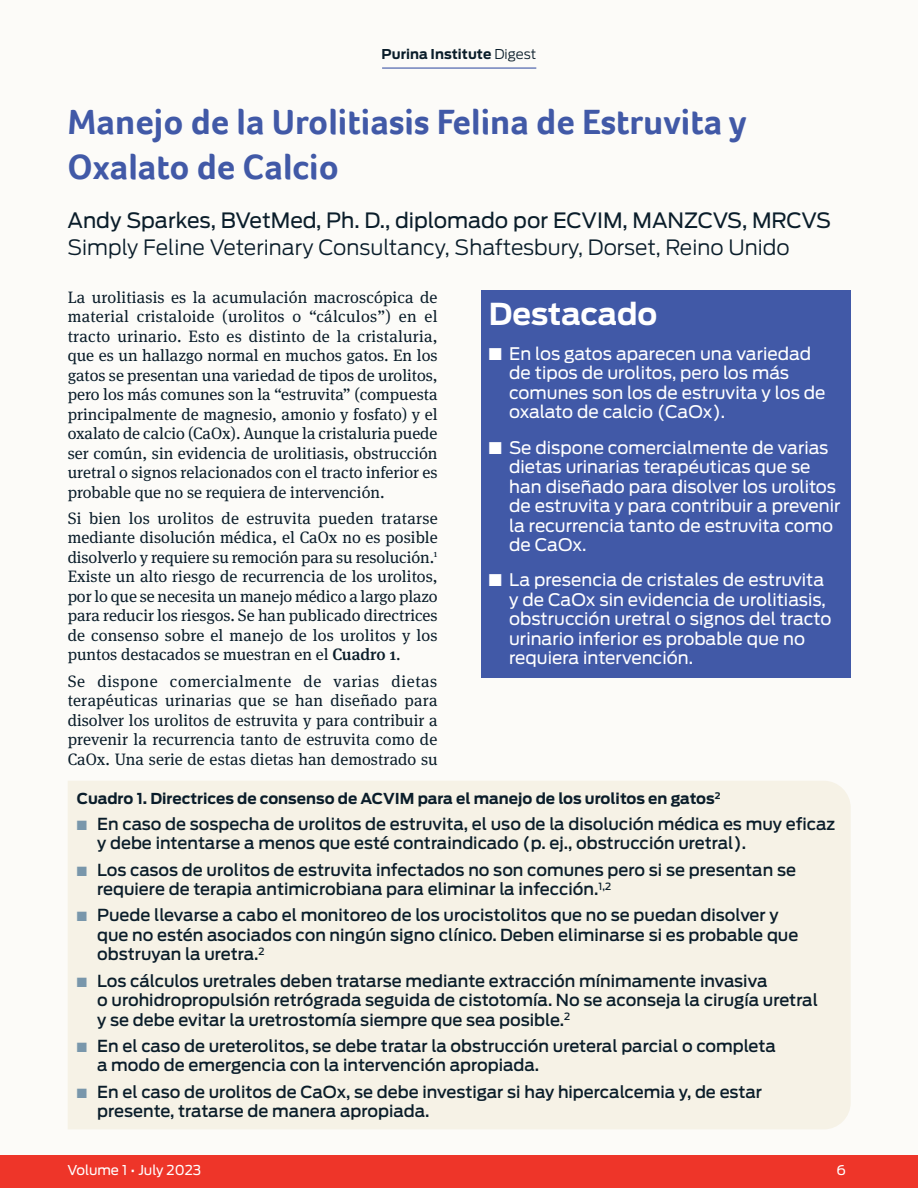
<style>
.page{position:relative;width:918px;height:1188px;background:#fff}
.page>*{position:absolute;margin:0;border:0;box-sizing:border-box;transform-origin:0 0}
.Heads{font:700 36px/45px "Foco";color:#4159a7}
.Body_Text{font:700 30px "Antenna";letter-spacing:-.005em;color:#fff}
.Body_Text-2{font:300 21px/27px "Antenna";color:#0a1d2a}
.t1{font:17.25px/19.5px "Antenna";color:#fff}
.Body_Text-3{font:16.5px/19.5px "Meta Serif Pro";color:#0a1d2a;text-align:justify}
.t2{font:500 16.5px/19.5px "Antenna";color:#0a1d2a}
.Body_Text-4{font:700 15px "Antenna";color:#0a1d2a}
.t3{font:700 13.5px "Antenna";color:#0a1d2a}
.t4{font:13.5px "Antenna";color:#fff}
.s1{font-weight:300}
.s2{font-weight:400}
.s3{font-weight:500}
.s4{color:#7997ab}
</style>
<div class="page">
<div style="left:0;top:0;width:918px;height:1170px;background:#fcfbf8"></div>
<hr style="left:382px;top:68px;width:154px;height:1px;background:#4159a7">
<div style="left:0;top:1155px;width:918px;height:33px;background:#ee3529"></div>
<div style="left:481px;top:290px;width:370px;height:388px;background:#4159a7"></div>
<div style="left:68px;top:781px;width:783px;height:348px;background:#f6f2e6"></div>
<p class="t3" style="left:382px;top:46px;width:156px">Purina Institute <span class="s1">Digest</span></p>
<p class="Heads" style="left:68px;top:99px;width:681px">Manejo de la Urolitiasis Felina de Estruvita y<br>Oxalato de Calcio</p>
<p class="Body_Text-2" style="left:68px;top:207px;width:765px"><span class="s2">Andy Sparkes, BVetMed, Ph. D., diplomado por ECVIM, MANZCVS, MRCVS<br></span>Simply Feline Veterinary Consultancy, Shaftesbury, Dorset, Reino Unido</p>
<p class="Body_Text-3" style="left:68px;top:286px;width:371px">La urolitiasis es la acumulación macroscópica de material cristaloide (urolitos o “cálculos”) en el tracto urinario. Esto es distinto de la cristaluria, que es un hallazgo normal en muchos gatos. En los gatos se presentan una variedad de tipos de urolitos, pero los más comunes son la “estruvita” (compuesta principalmente de magnesio, amonio y fosfato) y el oxalato de calcio (CaOx). Aunque la cristaluria puede ser común, sin evidencia de urolitiasis, obstrucción uretral o signos relacionados con el tracto inferior es probable que no se requiera de intervención.</p>
<p class="Body_Text-3" style="left:68px;top:507px;width:372px">Si bien los urolitos de estruvita pueden tratarse mediante disolución médica, el CaOx no es posible disolverlo y requiere su remoción para su resolución.<sup>1<br></sup>Existe un alto riesgo de recurrencia de los urolitos, por lo que se necesita un manejo médico a largo plazo para reducir los riesgos. Se han publicado directrices de consenso sobre el manejo de los urolitos y los puntos destacados se muestran en el <span class="s3">Cuadro 1</span>.</p>
<p class="Body_Text-3" style="left:68px;top:670px;width:372px">Se dispone comercialmente de varias dietas terapéuticas urinarias que se han diseñado para disolver los urolitos de estruvita y para contribuir a prevenir la recurrencia tanto de estruvita como de CaOx. Una serie de estas dietas han demostrado su</p>
<p class="Body_Text" style="left:489px;top:296px;width:170px">Destacado</p>
<p class="t1" style="left:509px;top:344px;width:318px;text-indent:-20px">■ En los gatos aparecen una variedad de tipos de urolitos, pero los más comunes son los de estruvita y los de oxalato de calcio (CaOx).</p>
<p class="t1" style="left:509px;top:438px;width:333px;text-indent:-20px">■ Se dispone comercialmente de varias dietas urinarias terapéuticas que se han diseñado para disolver los urolitos de estruvita y para contribuir a prevenir la recurrencia tanto de estruvita como de CaOx.</p>
<p class="t1" style="left:509px;top:570px;width:324px;text-indent:-20px">■ La presencia de cristales de estruvita y de CaOx sin evidencia de urolitiasis, obstrucción uretral o signos del tracto urinario inferior es probable que no requiera intervención.</p>
<p class="Body_Text-4" style="left:77px;top:789px;width:645px">Cuadro 1. Directrices de consenso de ACVIM para el manejo de los urolitos en gatos<sup>2</sup></p>
<p class="t2" style="left:97px;top:814px;width:739px;text-indent:-20px"><span class="s4">■</span> En caso de sospecha de urolitos de estruvita, el uso de la disolución médica es muy eficaz y debe intentarse a menos que esté contraindicado (p. ej., obstrucción uretral).</p>
<p class="t2" style="left:97px;top:860px;width:700px;text-indent:-20px"><span class="s4">■</span> Los casos de urolitos de estruvita infectados no son comunes pero si se presentan se requiere de terapia antimicrobiana para eliminar la infección.<sup>1,2</sup></p>
<p class="t2" style="left:97px;top:906px;width:703px;text-indent:-20px"><span class="s4">■</span> Puede llevarse a cabo el monitoreo de los urocistolitos que no se puedan disolver y que no estén asociados con ningún signo clínico. Deben eliminarse si es probable que obstruyan la uretra.<sup>2</sup></p>
<p class="t2" style="left:97px;top:971px;width:722px;text-indent:-20px"><span class="s4">■</span> Los cálculos uretrales deben tratarse mediante extracción mínimamente invasiva<br>o urohidropropulsión retrógrada seguida de cistotomía. No se aconseja la cirugía uretral y se debe evitar la uretrostomía siempre que sea posible.<sup>2</sup></p>
<p class="t2" style="left:97px;top:1036px;width:680px;text-indent:-20px"><span class="s4">■</span> En el caso de ureterolitos, se debe tratar la obstrucción ureteral parcial o completa a modo de emergencia con la intervención apropiada.</p>
<p class="t2" style="left:97px;top:1082px;width:667px;text-indent:-20px"><span class="s4">■</span> En el caso de urolitos de CaOx, se debe investigar si hay hipercalcemia y, de estar presente, tratarse de manera apropiada.</p>
<p class="t4" style="left:68px;top:1162px;width:135px">Volume 1 • July 2023</p>
<p class="t4" style="left:837px;top:1162px;width:11px">6</p>
</div>
